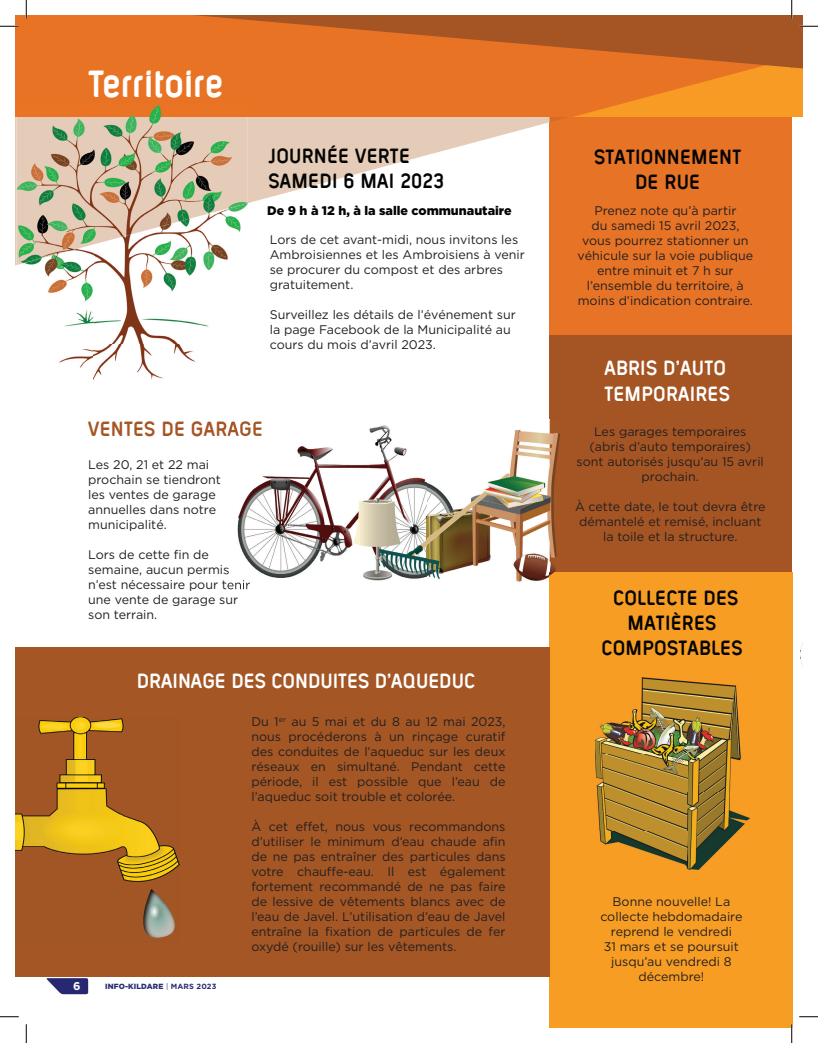
<style>
.page{position:relative;width:818px;height:1043px;background:#fff}
.page>*{position:absolute;margin:0;border:0;box-sizing:border-box;transform-origin:0 0}
.t1{font:700 condensed 41.25px "Layar Bahtera Dd W01";letter-spacing:.005em;color:#fff}
.t2{font:700 condensed 22.5px/25px "Layar Bahtera Dd W01";letter-spacing:.01em;color:#040503;text-align:center}
.t3{font:700 condensed 22.5px/25px "Layar Bahtera Dd W01";color:#fff}
.t4{font:700 condensed 22.5px "Layar Bahtera Dd W01";letter-spacing:.01em;color:#a65524}
.t5{font:12.5px/15px "Gotham HTF";color:#231f20;text-align:center}
.t6{font:900 12.5px "Gotham HTF";color:#040503}
.t7{font:700 11.25px "Gotham HTF";color:#fff}
.t8{font:900 7.5px "Gotham HTF";letter-spacing:.02em;color:#2b2c72}
.s1{font-weight:400}
.s2{font-weight:700}
</style>
<div class="page">
<div style="left:549px;top:317px;width:242px;height:330px;background:#a55524"></div>
<div style="left:549px;top:116px;width:242px;height:219px;background:#e77326"></div>
<div style="left:549px;top:572px;width:244px;height:456px;background:#f79d24"></div>
<svg style="left:46px;top:978px;width:42px;height:16px"></svg>
<div style="left:15px;top:647px;width:534px;height:329px;background:#a45625"></div>
<svg style="left:15px;top:116px;width:534px;height:149px"></svg>
<svg style="left:549px;top:117px;width:18px;height:5px"></svg>
<div style="left:15px;top:15px;width:106px;height:101px;background:#e97324"></div>
<svg style="left:121px;top:15px;width:669px;height:101px;fill:#e97324"></svg>
<img style="left:800px;top:646px;width:2px;height:17px">
<img style="left:94px;top:224px;width:154px;height:156px">
<img style="left:44px;top:265px;width:50px;height:115px">
<img style="left:16px;top:116px;width:155px;height:149px">
<img style="left:170px;top:116px;width:78px;height:108px">
<div style="left:16px;top:106px;width:232px;height:10px;background:#ea7324"></div>
<img style="left:237px;top:419px;width:323px;height:163px">
<img style="left:549px;top:572px;width:11px;height:10px">
<svg style="left:225px;top:567px;width:4px;height:8px"></svg>
<img style="left:225px;top:580px;width:25px;height:10px">
<img style="left:225px;top:421px;width:36px;height:15px">
<img style="left:595px;top:677px;width:154px;height:192px">
<img style="left:15px;top:717px;width:164px;height:221px">
<svg style="left:0;top:25px;width:19px;height:2px"></svg>
<svg style="left:0;top:1016px;width:19px;height:1px"></svg>
<svg style="left:799px;top:1016px;width:19px;height:1px"></svg>
<svg style="left:25px;top:0;width:2px;height:19px"></svg>
<svg style="left:25px;top:1024px;width:2px;height:18px"></svg>
<svg style="left:790px;top:0;width:28px;height:116px"></svg>
<svg style="left:790px;top:1024px;width:2px;height:18px"></svg>
<h1 class="t1" style="left:88px;top:64px;width:136px">Territoire</h1>
<h2 class="t2" style="left:268px;top:143px;width:177px;text-align:left">JOURNÉE VERTE<br>SAMEDI 6 MAI 2023</h2>
<p class="t6" style="left:267px;top:204px;width:246px">De 9 h à 12 h, à la salle communautaire</p>
<p class="t5" style="left:270px;top:232px;width:256px;text-align:left">Lors de cet avant-midi, nous invitons les Ambroisiennes et les Ambroisiens à venir se procurer du compost et des arbres gratuitement.</p>
<p class="t5" style="left:270px;top:307px;width:247px;text-align:left">Surveillez les détails de l’événement sur la page Facebook de la Municipalité au cours du mois d’avril 2023.</p>
<h2 class="t4" style="left:88px;top:418px;width:176px">VENTES DE GARAGE</h2>
<p class="t5" style="left:88px;top:457px;width:134px;text-align:left">Les 20, 21 et 22 mai prochain se tiendront les ventes de garage annuelles dans notre municipalité.</p>
<p class="t5" style="left:88px;top:547px;width:163px;text-align:left">Lors de cette fin de semaine, aucun permis n’est nécessaire pour tenir une vente de garage sur son terrain.</p>
<h2 class="t3" style="left:137px;top:668px;width:339px">DRAINAGE DES CONDUITES D’AQUEDUC</h2>
<p class="t7" style="left:73px;top:979px;width:9px">6</p>
<p class="t8" style="left:105px;top:982px;width:113px">INFO-KILDARE <span class="s1">|</span> <span class="s2">MARS 2023</span></p>
<p class="t5" style="left:251px;top:714px;width:256px;text-align:justify">Du 1<sup>er</sup> au 5 mai et du 8 au 12 mai 2023, nous procéderons à un rinçage curatif des conduites de l’aqueduc sur les deux réseaux en simultané. Pendant cette période, il est possible que l’eau de l’aqueduc soit trouble et colorée.</p>
<p class="t5" style="left:251px;top:819px;width:256px;text-align:justify">À cet effet, nous vous recommandons d’utiliser le minimum d’eau chaude afin de ne pas entraîner des particules dans votre chauffe-eau. Il est également fortement recommandé de ne pas faire de lessive de vêtements blancs avec de l’eau de Javel. L’utilisation d’eau de Javel entraîne la fixation de particules de fer oxydé (rouille) sur les vêtements.</p>
<h2 class="t2" style="left:594px;top:144px;width:148px">STATIONNEMENT<br>DE RUE</h2>
<p class="t5" style="left:577px;top:203px;width:177px">Prenez note qu’à partir<br>du samedi 15 avril 2023, vous pourrez stationner un véhicule sur la voie publique entre minuit et 7 h sur l’ensemble du territoire, à moins d’indication contraire.</p>
<h2 class="t3" style="left:604px;top:355px;width:127px">ABRIS D’AUTO<br>TEMPORAIRES</h2>
<p class="t5" style="left:576px;top:424px;width:189px">Les garages temporaires (abris d’auto temporaires) sont autorisés jusqu’au 15 avril prochain.</p>
<p class="t5" style="left:575px;top:499px;width:192px">À cette date, le tout devra être démantelé et remisé, incluant la toile et la structure.</p>
<h2 class="t2" style="left:601px;top:584px;width:143px">COLLECTE DES<br>MATIÈRES<br>COMPOSTABLES</h2>
<p class="t5" style="left:600px;top:893px;width:144px">Bonne nouvelle! La collecte hebdomadaire reprend le vendredi<br>31 mars et se poursuit jusqu’au vendredi 8 décembre!</p>
</div>
